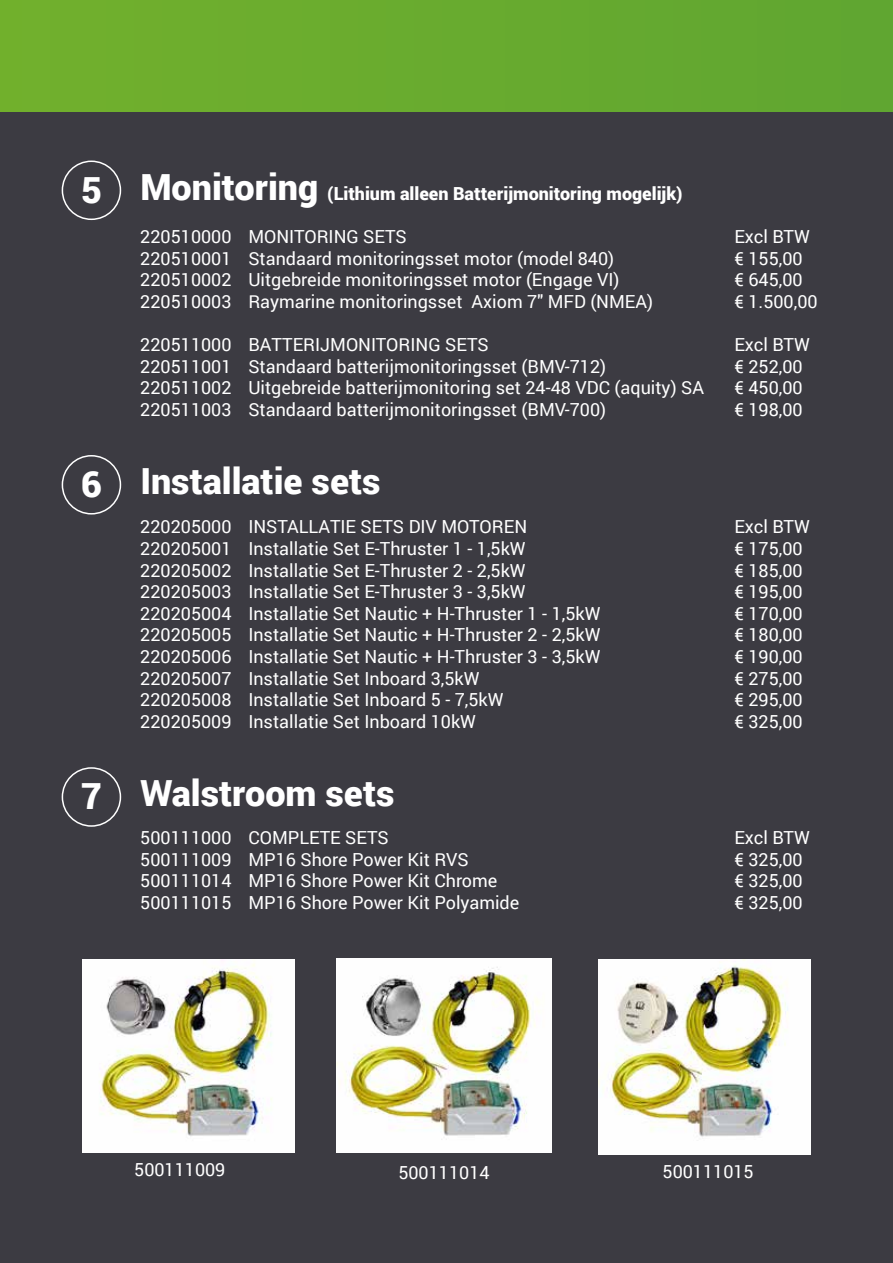
<style>
.page{position:relative;width:893px;height:1263px;background:#3c3b42}
.page>*{position:absolute;margin:0;border:0;box-sizing:border-box;transform-origin:0 0}
.t1{font:900 36px "Roboto";color:#fff}
.t2{font:18px "Roboto";color:#fff}
.t3{font:900 18px "Roboto";color:#fff}
.s1{font-size:36px}
</style>
<div class="page">
<div style="left:62px;top:161px;width:59px;height:59px;border:2px solid #fff;border-radius:50%"></div>
<div style="left:62px;top:455px;width:59px;height:59px;border:2px solid #fff;border-radius:50%"></div>
<div style="left:62px;top:767px;width:59px;height:60px;border:2px solid #fff;border-radius:50%"></div>
<img style="left:82px;top:960px;width:212px;height:193px">
<img style="left:337px;top:959px;width:214px;height:194px">
<img style="left:599px;top:959px;width:212px;height:195px">
<div style="left:0;top:0;width:893px;height:111px;background:#68ab2f"></div>
<p class="t3" style="left:81px;top:181px;width:603px"><span class="s1">5 Monitoring</span> (Lithium alleen Batterijmonitoring mogelijk)</p>
<p class="t2" style="left:140px;top:224px;width:268px">220510000 MONITORING SETS</p>
<p class="t2" style="left:734px;top:224px;width:77px">Excl BTW</p>
<p class="t2" style="left:140px;top:246px;width:475px">220510001 Standaard monitoringsset motor (model 840)</p>
<p class="t2" style="left:734px;top:246px;width:70px">€ 155,00</p>
<p class="t2" style="left:140px;top:267px;width:481px">220510002 Uitgebreide monitoringsset motor (Engage VI)</p>
<p class="t2" style="left:734px;top:267px;width:70px">€ 645,00</p>
<p class="t2" style="left:140px;top:289px;width:514px">220510003 Raymarine monitoringsset Axiom 7" MFD (NMEA)</p>
<p class="t2" style="left:734px;top:289px;width:85px">€ 1.500,00</p>
<p class="t2" style="left:140px;top:332px;width:350px">220511000 BATTERIJMONITORING SETS</p>
<p class="t2" style="left:734px;top:332px;width:77px">Excl BTW</p>
<p class="t2" style="left:140px;top:354px;width:467px">220511001 Standaard batterijmonitoringsset (BMV-712)</p>
<p class="t2" style="left:734px;top:354px;width:70px">€ 252,00</p>
<p class="t2" style="left:140px;top:375px;width:565px">220511002 Uitgebreide batterijmonitoring set 24-48 VDC (aquity) SA</p>
<p class="t2" style="left:734px;top:375px;width:70px">€ 450,00</p>
<p class="t2" style="left:140px;top:397px;width:467px">220511003 Standaard batterijmonitoringsset (BMV-700)</p>
<p class="t2" style="left:734px;top:397px;width:70px">€ 198,00</p>
<h1 class="t1" style="left:81px;top:456px;width:301px">6 Installatie sets</h1>
<p class="t2" style="left:140px;top:514px;width:388px">220205000 INSTALLATIE SETS DIV MOTOREN</p>
<p class="t2" style="left:734px;top:514px;width:77px">Excl BTW</p>
<p class="t2" style="left:140px;top:536px;width:387px">220205001 Installatie Set E-Thruster 1 - 1,5kW</p>
<p class="t2" style="left:734px;top:536px;width:70px">€ 175,00</p>
<p class="t2" style="left:140px;top:557px;width:387px">220205002 Installatie Set E-Thruster 2 - 2,5kW</p>
<p class="t2" style="left:734px;top:557px;width:70px">€ 185,00</p>
<p class="t2" style="left:140px;top:579px;width:387px">220205003 Installatie Set E-Thruster 3 - 3,5kW</p>
<p class="t2" style="left:734px;top:579px;width:70px">€ 195,00</p>
<p class="t2" style="left:140px;top:601px;width:462px">220205004 Installatie Set Nautic + H-Thruster 1 - 1,5kW</p>
<p class="t2" style="left:734px;top:601px;width:70px">€ 170,00</p>
<p class="t2" style="left:140px;top:622px;width:462px">220205005 Installatie Set Nautic + H-Thruster 2 - 2,5kW</p>
<p class="t2" style="left:734px;top:622px;width:70px">€ 180,00</p>
<p class="t2" style="left:140px;top:644px;width:462px">220205006 Installatie Set Nautic + H-Thruster 3 - 3,5kW</p>
<p class="t2" style="left:734px;top:644px;width:70px">€ 190,00</p>
<p class="t2" style="left:140px;top:665px;width:341px">220205007 Installatie Set Inboard 3,5kW</p>
<p class="t2" style="left:734px;top:665px;width:70px">€ 275,00</p>
<p class="t2" style="left:140px;top:687px;width:365px">220205008 Installatie Set Inboard 5 - 7,5kW</p>
<p class="t2" style="left:734px;top:687px;width:70px">€ 295,00</p>
<p class="t2" style="left:140px;top:709px;width:337px">220205009 Installatie Set Inboard 10kW</p>
<p class="t2" style="left:734px;top:709px;width:70px">€ 325,00</p>
<h1 class="t1" style="left:81px;top:768px;width:315px">7 Walstroom sets</h1>
<p class="t2" style="left:140px;top:825px;width:250px">500111000 COMPLETE SETS</p>
<p class="t2" style="left:734px;top:825px;width:77px">Excl BTW</p>
<p class="t2" style="left:140px;top:846px;width:330px">500111009 MP16 Shore Power Kit RVS</p>
<p class="t2" style="left:734px;top:846px;width:70px">€ 325,00</p>
<p class="t2" style="left:140px;top:868px;width:359px">500111014 MP16 Shore Power Kit Chrome</p>
<p class="t2" style="left:734px;top:868px;width:70px">€ 325,00</p>
<p class="t2" style="left:140px;top:890px;width:381px">500111015 MP16 Shore Power Kit Polyamide</p>
<p class="t2" style="left:734px;top:890px;width:70px">€ 325,00</p>
<p class="t2" style="left:134px;top:1157px;width:93px">500111009</p>
<p class="t2" style="left:398px;top:1160px;width:93px">500111014</p>
<p class="t2" style="left:663px;top:1159px;width:93px">500111015</p>
</div>
